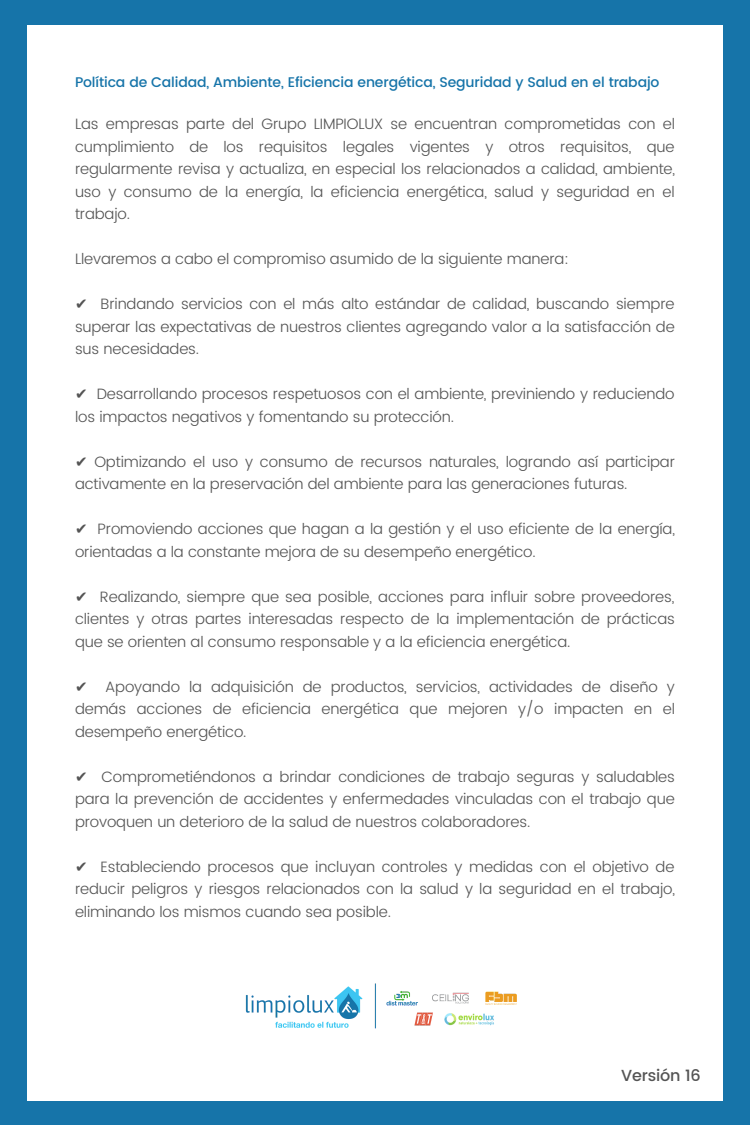
<style>
.page{position:relative;width:750px;height:1125px;background:#1674a9}
.page>*{position:absolute;margin:0;border:0;box-sizing:border-box;transform-origin:0 0}
.t1{font:500 16px "Poppins";letter-spacing:-.01em;color:#545454}
.t2{font:300 15px/22.5px "Poppins";letter-spacing:-.01em;color:#545454;text-align:justify}
.t3{font:500 14px "Poppins";letter-spacing:-.01em;color:#1674a9}
.s1{font-family:"DejaVu Sans";font-weight:400}
</style>
<div class="page">
<div style="left:27px;top:25px;width:696px;height:1075px;background:#fff"></div>
<img style="left:245px;top:983px;width:272px;height:46px">
<p class="t3" style="left:75px;top:74px;width:586px">Política de Calidad, Ambiente, Eficiencia energética, Seguridad y Salud en el trabajo</p>
<p class="t2" style="left:75px;top:113px;width:602px">Las empresas parte del Grupo LIMPIOLUX se encuentran comprometidas con el cumplimiento de los requisitos legales vigentes y otros requisitos, que regularmente revisa y actualiza, en especial los relacionados a calidad, ambiente, uso y consumo de la energía, la eficiencia energética, salud y seguridad en el trabajo.</p>
<p class="t2" style="left:75px;top:248px;width:495px">Llevaremos a cabo el compromiso asumido de la siguiente manera:</p>
<p class="t2" style="left:75px;top:293px;width:601px"><span class="s1">✔</span> Brindando servicios con el más alto estándar de calidad, buscando siempre superar las expectativas de nuestros clientes agregando valor a la satisfacción de sus necesidades.</p>
<p class="t2" style="left:75px;top:383px;width:601px"><span class="s1">✔</span> Desarrollando procesos respetuosos con el ambiente, previniendo y reduciendo los impactos negativos y fomentando su protección.</p>
<p class="t2" style="left:75px;top:450px;width:602px"><span class="s1">✔</span> Optimizando el uso y consumo de recursos naturales, logrando así participar activamente en la preservación del ambiente para las generaciones futuras.</p>
<p class="t2" style="left:75px;top:518px;width:601px"><span class="s1">✔</span> Promoviendo acciones que hagan a la gestión y el uso eficiente de la energía, orientadas a la constante mejora de su desempeño energético.</p>
<p class="t2" style="left:75px;top:585px;width:601px"><span class="s1">✔</span> Realizando, siempre que sea posible, acciones para influir sobre proveedores, clientes y otras partes interesadas respecto de la implementación de prácticas que se orienten al consumo responsable y a la eficiencia energética.</p>
<p class="t2" style="left:75px;top:675px;width:602px"><span class="s1">✔</span> Apoyando la adquisición de productos, servicios, actividades de diseño y demás acciones de eficiencia energética que mejoren y/o impacten en el desempeño energético.</p>
<p class="t2" style="left:75px;top:765px;width:601px"><span class="s1">✔</span> Comprometiéndonos a brindar condiciones de trabajo seguras y saludables para la prevención de accidentes y enfermedades vinculadas con el trabajo que provoquen un deterioro de la salud de nuestros colaboradores.</p>
<p class="t2" style="left:75px;top:855px;width:602px"><span class="s1">✔</span> Estableciendo procesos que incluyan controles y medidas con el objetivo de reducir peligros y riesgos relacionados con la salud y la seguridad en el trabajo, eliminando los mismos cuando sea posible.</p>
<p class="t1" style="left:621px;top:1066px;width:81px">Versión 16</p>
</div>
